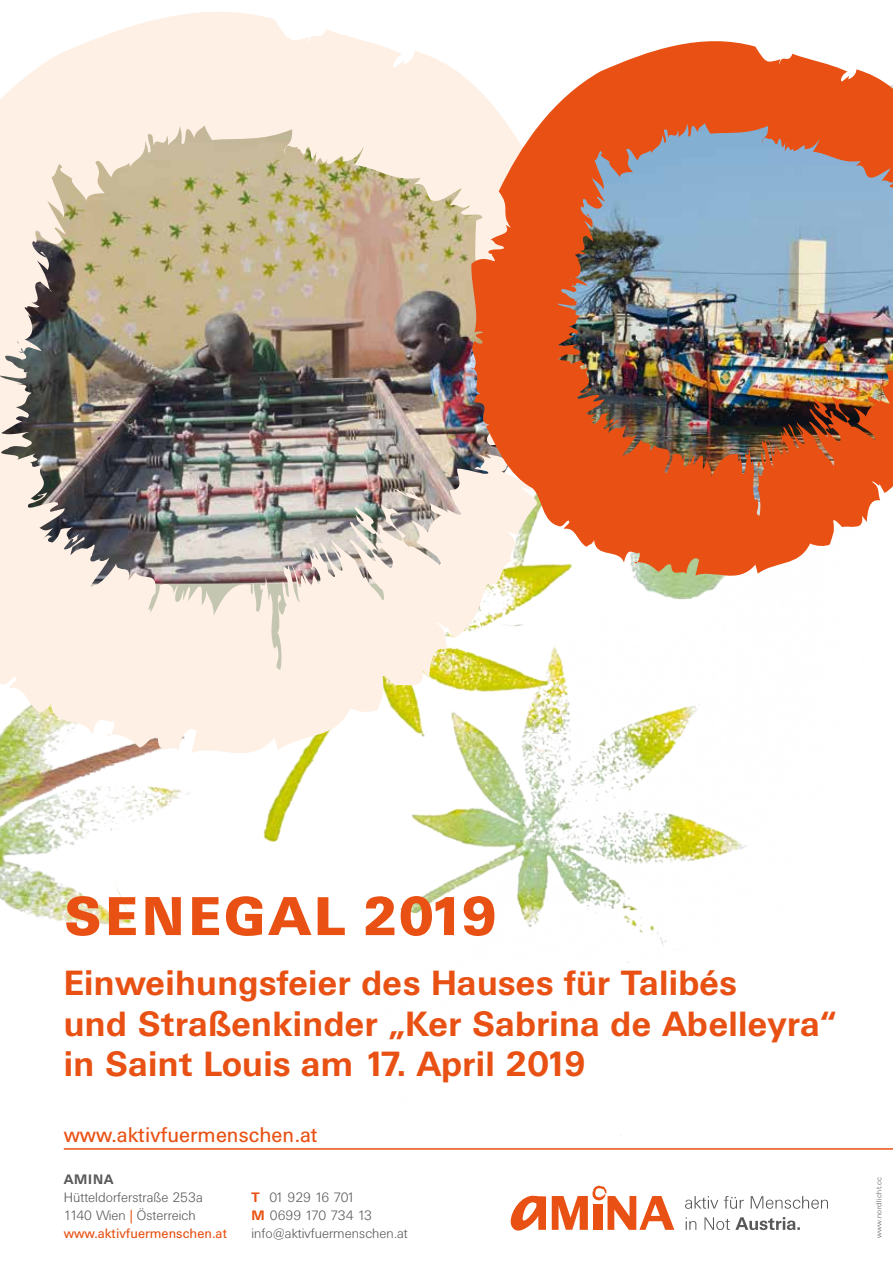
<style>
.page{position:relative;width:893px;height:1263px;background:#fff}
.page>*{position:absolute;margin:0;border:0;box-sizing:border-box;transform-origin:0 0}
.t1{font:900 54px "Univers BQ";letter-spacing:.03em;color:#e85113}
.t2{font:700 34.5px/40.5px "Univers BQ";letter-spacing:.01em;color:#e85113}
.t3{font:21px "Univers BQ";color:#e85113}
.t4{font:300 13.5px/18px "Univers BQ";color:#58585a}
.t5{font:700 13.5px "Univers BQ";letter-spacing:.05em;color:#58585a}
.t6{font:300 7.5px "Univers BQ";letter-spacing:.05em;color:#58585a}
.s1{font-weight:400;color:#e85113}
.s2{font-weight:700;color:#e85113}
</style>
<div class="page">
<img style="left:0;top:586px;width:747px;height:550px">
<img style="left:0;top:12px;width:591px;height:741px">
<img style="left:465px;top:32px;width:428px;height:554px">
<svg style="left:685px;top:1196px;width:33px;height:13px"></svg>
<svg style="left:724px;top:1196px;width:20px;height:13px"></svg>
<svg style="left:751px;top:1196px;width:77px;height:13px"></svg>
<svg style="left:686px;top:1217px;width:10px;height:13px"></svg>
<svg style="left:704px;top:1217px;width:96px;height:13px"></svg>
<svg style="left:511px;top:1196px;width:35px;height:34px"></svg>
<svg style="left:552px;top:1185px;width:122px;height:45px"></svg>
<svg style="left:0;top:783px;width:480px;height:367px"></svg>
<hr style="left:64px;top:1148px;width:829px;height:2px;background:#e85113">
<h1 class="t1" style="left:64px;top:886px;width:435px">SENEGAL 2019</h1>
<h2 class="t2" style="left:64px;top:964px;width:774px">Einweihungsfeier des Hauses für Talibés<br>und Straßenkinder „Ker Sabrina de Abelleyra“ in Saint Louis am 17. April 2019</h2>
<h3 class="t3" style="left:64px;top:1123px;width:256px">www.aktivfuermenschen.at</h3>
<p class="t5" style="left:64px;top:1172px;width:51px">AMINA</p>
<p class="t4" style="left:64px;top:1189px;width:165px">Hütteldorferstraße 253a<br>1140 Wien <span class="s1">|</span> Österreich <span class="s1">www.aktivfuermenschen.at</span></p>
<p class="t4" style="left:251px;top:1189px;width:158px"><span class="s2">T</span> 01 929 16 701<br><span class="s2">M</span> 0699 170 734 13 info@aktivfuermenschen.at</p>
<p class="t6" style="left:875px;top:1238px;width:63px;rotate:-90deg">www.nordlicht.cc</p>
</div>
